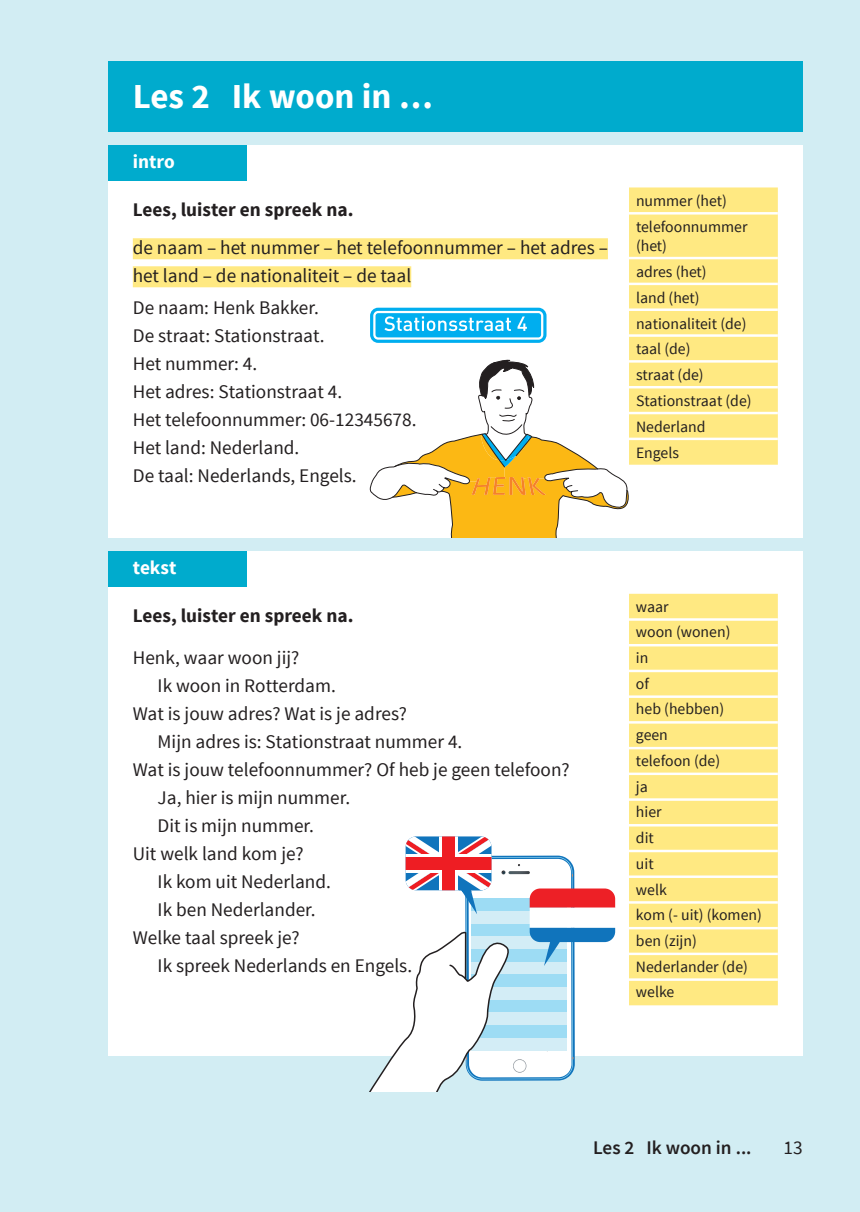
<style>
.page{position:relative;width:860px;height:1212px;background:#fff}
.page>*{position:absolute;margin:0;border:0;box-sizing:border-box;transform-origin:0 0}
.tekst_niet_op_grid{font:700 35px "Source Sans Pro";color:#fff}
.tekst_inspring{font:19.25px "Source Sans Pro";color:#231f20}
.tekst_inspring-2{font:700 19.25px "Source Sans Pro";color:#231f20}
.voetregel{font:600 19.25px "Source Sans Pro";color:#231f20}
.button-tekst{font:700 19.25px "Source Sans Pro";color:#fff}
.tekst_nieuwe_woorden{font:15.75px/18.9px "Source Sans Pro";color:#231f20}
</style>
<div class="page">
<div style="left:0;top:0;width:9px;height:1211px;background:#d2edf3"></div>
<div style="left:9px;top:0;width:851px;height:1211px;background:#d2edf3"></div>
<div style="left:108px;top:61px;width:694px;height:70px;background:#00abcd"></div>
<div style="left:108px;top:145px;width:694px;height:392px;background:#fff"></div>
<div style="left:133px;top:238px;width:475px;height:21px;background:#ffe982"></div>
<div style="left:133px;top:266px;width:278px;height:21px;background:#ffe982"></div>
<div style="left:108px;top:145px;width:139px;height:35px;background:#00abcd"></div>
<div style="left:108px;top:551px;width:694px;height:504px;background:#fff"></div>
<div style="left:108px;top:551px;width:139px;height:35px;background:#00abcd"></div>
<div style="left:629px;top:593px;width:149px;height:412px;background:#ffe982"></div>
<hr style="left:629px;top:618px;width:149px;height:2px;background:#fff">
<hr style="left:629px;top:644px;width:149px;height:2px;background:#fff">
<hr style="left:629px;top:669px;width:149px;height:3px;background:#fff">
<hr style="left:629px;top:695px;width:149px;height:2px;background:#fff">
<hr style="left:629px;top:721px;width:149px;height:2px;background:#fff">
<hr style="left:629px;top:746px;width:149px;height:3px;background:#fff">
<hr style="left:629px;top:772px;width:149px;height:2px;background:#fff">
<hr style="left:629px;top:798px;width:149px;height:2px;background:#fff">
<hr style="left:629px;top:823px;width:149px;height:3px;background:#fff">
<hr style="left:629px;top:849px;width:149px;height:3px;background:#fff">
<hr style="left:629px;top:875px;width:149px;height:2px;background:#fff">
<hr style="left:629px;top:901px;width:149px;height:2px;background:#fff">
<hr style="left:629px;top:926px;width:149px;height:3px;background:#fff">
<hr style="left:629px;top:952px;width:149px;height:2px;background:#fff">
<hr style="left:629px;top:978px;width:149px;height:2px;background:#fff">
<svg style="left:368px;top:187px;width:410px;height:350px"></svg>
<svg style="left:367px;top:836px;width:248px;height:254px"></svg>
<div style="left:406px;top:854px;width:85px;height:18px;background:#fff"></div>
<div style="left:439px;top:836px;width:18px;height:55px;background:#fff"></div>
<div style="left:406px;top:857px;width:85px;height:13px;background:#ee1d23"></div>
<div style="left:442px;top:836px;width:13px;height:55px;background:#ee1d23"></div>
<p class="tekst_niet_op_grid" style="left:133px;top:73px;width:302px">Les 2 Ik woon in …</p>
<p class="button-tekst" style="left:133px;top:149px;width:43px">intro</p>
<p class="tekst_inspring-2" style="left:133px;top:197px;width:222px">Lees, luister en spreek na.</p>
<p class="tekst_inspring" style="left:133px;top:236px;width:477px">de naam – het nummer – het telefoonnummer – het adres –</p>
<p class="tekst_inspring" style="left:133px;top:264px;width:280px">het land – de nationaliteit – de taal</p>
<p class="tekst_inspring" style="left:133px;top:295px;width:188px">De naam: Henk Bakker.</p>
<p class="tekst_inspring" style="left:133px;top:323px;width:193px">De straat: Stationstraat.</p>
<p class="tekst_inspring" style="left:133px;top:351px;width:126px">Het nummer: 4.</p>
<p class="tekst_inspring" style="left:133px;top:379px;width:211px">Het adres: Stationstraat 4.</p>
<p class="tekst_inspring" style="left:133px;top:407px;width:285px">Het telefoonnummer: 06-12345678.</p>
<p class="tekst_inspring" style="left:133px;top:435px;width:168px">Het land: Nederland.</p>
<p class="tekst_inspring" style="left:133px;top:463px;width:225px">De taal: Nederlands, Engels.</p>
<p class="tekst_nieuwe_woorden" style="left:636px;top:192px;width:92px">nummer (het)</p>
<p class="tekst_nieuwe_woorden" style="left:636px;top:218px;width:113px">telefoonnummer (het)</p>
<p class="tekst_nieuwe_woorden" style="left:636px;top:262px;width:72px">adres (het)</p>
<p class="tekst_nieuwe_woorden" style="left:636px;top:288px;width:65px">land (het)</p>
<p class="tekst_nieuwe_woorden" style="left:636px;top:314px;width:112px">nationaliteit (de)</p>
<p class="tekst_nieuwe_woorden" style="left:636px;top:340px;width:56px">taal (de)</p>
<p class="tekst_nieuwe_woorden" style="left:636px;top:366px;width:69px">straat (de)</p>
<p class="tekst_nieuwe_woorden" style="left:636px;top:391px;width:117px">Stationstraat (de)</p>
<p class="tekst_nieuwe_woorden" style="left:636px;top:417px;width:71px">Nederland</p>
<p class="tekst_nieuwe_woorden" style="left:636px;top:443px;width:45px">Engels</p>
<p class="button-tekst" style="left:133px;top:555px;width:45px">tekst</p>
<p class="tekst_inspring-2" style="left:133px;top:603px;width:222px">Lees, luister en spreek na.</p>
<p class="tekst_inspring" style="left:133px;top:645px;width:168px">Henk, waar woon jij?</p>
<p class="tekst_inspring" style="left:158px;top:673px;width:180px">Ik woon in Rotterdam.</p>
<p class="tekst_inspring" style="left:133px;top:701px;width:276px">Wat is jouw adres? Wat is je adres?</p>
<p class="tekst_inspring" style="left:158px;top:729px;width:306px">Mijn adres is: Stationstraat nummer 4.</p>
<p class="tekst_inspring" style="left:133px;top:757px;width:438px">Wat is jouw telefoonnummer? Of heb je geen telefoon?</p>
<p class="tekst_inspring" style="left:158px;top:785px;width:194px">Ja, hier is mijn nummer.</p>
<p class="tekst_inspring" style="left:158px;top:813px;width:158px">Dit is mijn nummer.</p>
<p class="tekst_inspring" style="left:133px;top:841px;width:172px">Uit welk land kom je?</p>
<p class="tekst_inspring" style="left:158px;top:869px;width:175px">Ik kom uit Nederland.</p>
<p class="tekst_inspring" style="left:158px;top:897px;width:159px">Ik ben Nederlander.</p>
<p class="tekst_inspring" style="left:133px;top:925px;width:168px">Welke taal spreek je?</p>
<p class="tekst_inspring" style="left:158px;top:953px;width:256px">Ik spreek Nederlands en Engels.</p>
<p class="tekst_nieuwe_woorden" style="left:636px;top:597px;width:34px">waar</p>
<p class="tekst_nieuwe_woorden" style="left:636px;top:622px;width:96px">woon (wonen)</p>
<p class="tekst_nieuwe_woorden" style="left:636px;top:648px;width:14px">in</p>
<p class="tekst_nieuwe_woorden" style="left:636px;top:674px;width:15px">of</p>
<p class="tekst_nieuwe_woorden" style="left:636px;top:700px;width:90px">heb (hebben)</p>
<p class="tekst_nieuwe_woorden" style="left:636px;top:725px;width:33px">geen</p>
<p class="tekst_nieuwe_woorden" style="left:636px;top:751px;width:86px">telefoon (de)</p>
<p class="tekst_nieuwe_woorden" style="left:636px;top:777px;width:13px">ja</p>
<p class="tekst_nieuwe_woorden" style="left:636px;top:802px;width:27px">hier</p>
<p class="tekst_nieuwe_woorden" style="left:636px;top:828px;width:19px">dit</p>
<p class="tekst_nieuwe_woorden" style="left:636px;top:854px;width:19px">uit</p>
<p class="tekst_nieuwe_woorden" style="left:636px;top:879px;width:32px">welk</p>
<p class="tekst_nieuwe_woorden" style="left:636px;top:905px;width:127px">kom (- uit) (komen)</p>
<p class="tekst_nieuwe_woorden" style="left:636px;top:931px;width:62px">ben (zijn)</p>
<p class="tekst_nieuwe_woorden" style="left:636px;top:957px;width:114px">Nederlander (de)</p>
<p class="tekst_nieuwe_woorden" style="left:636px;top:982px;width:40px">welke</p>
<p class="voetregel" style="left:593px;top:1135px;width:160px">Les 2 Ik woon in ...</p>
<p class="tekst_inspring" style="left:783px;top:1135px;width:21px">13</p>
</div>
